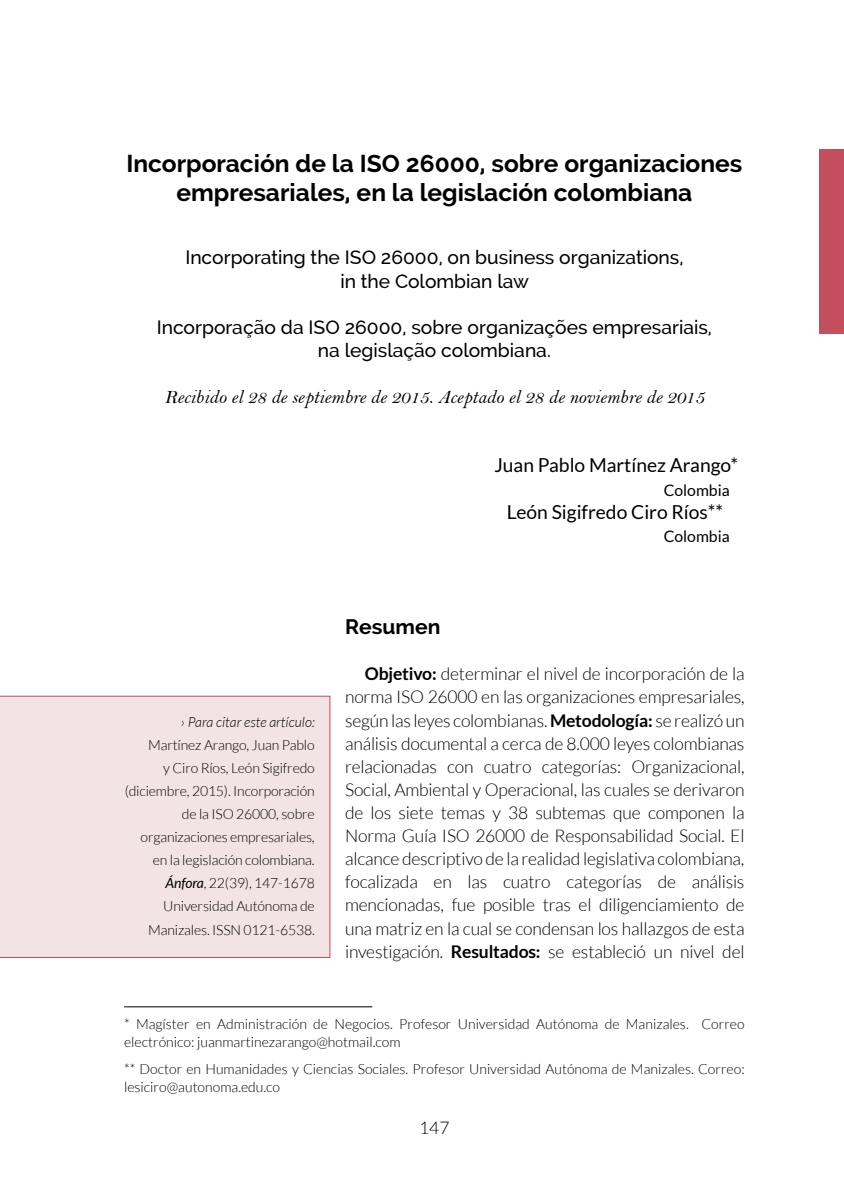
<style>
.page{position:relative;width:844px;height:1191px;background:#fff}
.page>*{position:absolute;margin:0;border:0;box-sizing:border-box;transform-origin:0 0}
.t1{font:700 24.5px/29.4px "Raleway";color:#000;text-align:center}
.t2{font:700 21px "Raleway";color:#000}
.t3{font:500 19.25px/23.1px "Raleway";color:#000;text-align:center}
.t4{font:19.25px "Bell MT Italic";color:#000}
.t5{font:19.25px "Lato";color:#000}
.t6{font:300 17.5px/23.1px "Lato";letter-spacing:-.01em;color:#000;text-align:justify}
.t7{font:15.75px "Lato";color:#000}
.t8{font:300 14px/23.1px "Lato";color:#000}
.t9{font:italic 300 14px "Lato";color:#000}
.s1{font-weight:400;font-style:italic}
.s2{font-weight:700}
</style>
<div class="page">
<hr style="left:124px;top:1006px;width:248px;height:1px;background:#000">
<div style="left:0;top:696px;width:330px;height:261px;background:#f2e4e4"></div>
<div style="left:819px;top:149px;width:24px;height:185px;background:#c34e5c"></div>
<h1 class="t1" style="left:126px;top:149px;width:617px">Incorporación de la ISO 26000, sobre organizaciones empresariales, en la legislación colombiana</h1>
<p class="t3" style="left:185px;top:246px;width:499px">Incorporating the ISO 26000, on business organizations, in the Colombian law</p>
<p class="t3" style="left:157px;top:315px;width:556px">Incorporação da ISO 26000, sobre organizações empresariais, na legislação colombiana.</p>
<p class="t4" style="left:164px;top:385px;width:541px">Recibido el 28 de septiembre de 2015. Aceptado el 28 de noviembre de 2015</p>
<p class="t5" style="left:494px;top:455px;width:252px">Juan Pablo Martínez Arango*<sup>1</sup></p>
<p class="t7" style="left:663px;top:481px;width:68px">Colombia</p>
<p class="t5" style="left:506px;top:501px;width:224px">León Sigifredo Ciro Ríos**<sup>2</sup></p>
<p class="t7" style="left:663px;top:527px;width:68px">Colombia</p>
<p class="t9" style="left:181px;top:714px;width:135px">› Para citar este artículo:</p>
<p class="t8" style="left:125px;top:733px;width:191px;text-align:right">Martínez Arango, Juan Pablo<br>y Ciro Ríos, León Sigifredo (diciembre, 2015). Incorporación de la ISO 26000, sobre organizaciones empresariales, en la legislación colombiana.<br><span class="s1">Ánfora</span>, 22(39), 147-1678<br>Universidad Autónoma de<br>Manizales. ISSN 0121-6538.</p>
<p class="t2" style="left:345px;top:615px;width:97px">Resumen</p>
<p class="t6" style="left:345px;top:662px;width:401px;text-indent:20px"><span class="s2">Objetivo:</span> determinar el nivel de incorporación de la norma ISO 26000 en las organizaciones empresariales, según las leyes colombianas. <span class="s2">Metodología:</span> se realizó un análisis documental a cerca de 8.000 leyes colombianas relacionadas con cuatro categorías: Organizacional, Social, Ambiental y Operacional, las cuales se derivaron de los siete temas y 38 subtemas que componen la Norma Guía ISO 26000 de Responsabilidad Social. El alcance descriptivo de la realidad legislativa colombiana, focalizada en las cuatro categorías de análisis mencionadas, fue posible tras el diligenciamiento de una matriz en la cual se condensan los hallazgos de esta investigación. <span class="s2">Resultados:</span> se estableció un nivel del</p>
<p class="t8" style="left:124px;top:1015px;width:622px;line-height:17.5px">* Magíster en Administración de Negocios. Profesor Universidad Autónoma de Manizales. Correo electrónico: juanmartinezarango@hotmail.com</p>
<p class="t8" style="left:124px;top:1060px;width:622px;line-height:17.5px">** Doctor en Humanidades y Ciencias Sociales. Profesor Universidad Autónoma de Manizales. Correo: lesiciro@autonoma.edu.co</p>
<p class="t6" style="left:419px;top:1115px;width:32px">147</p>
</div>
